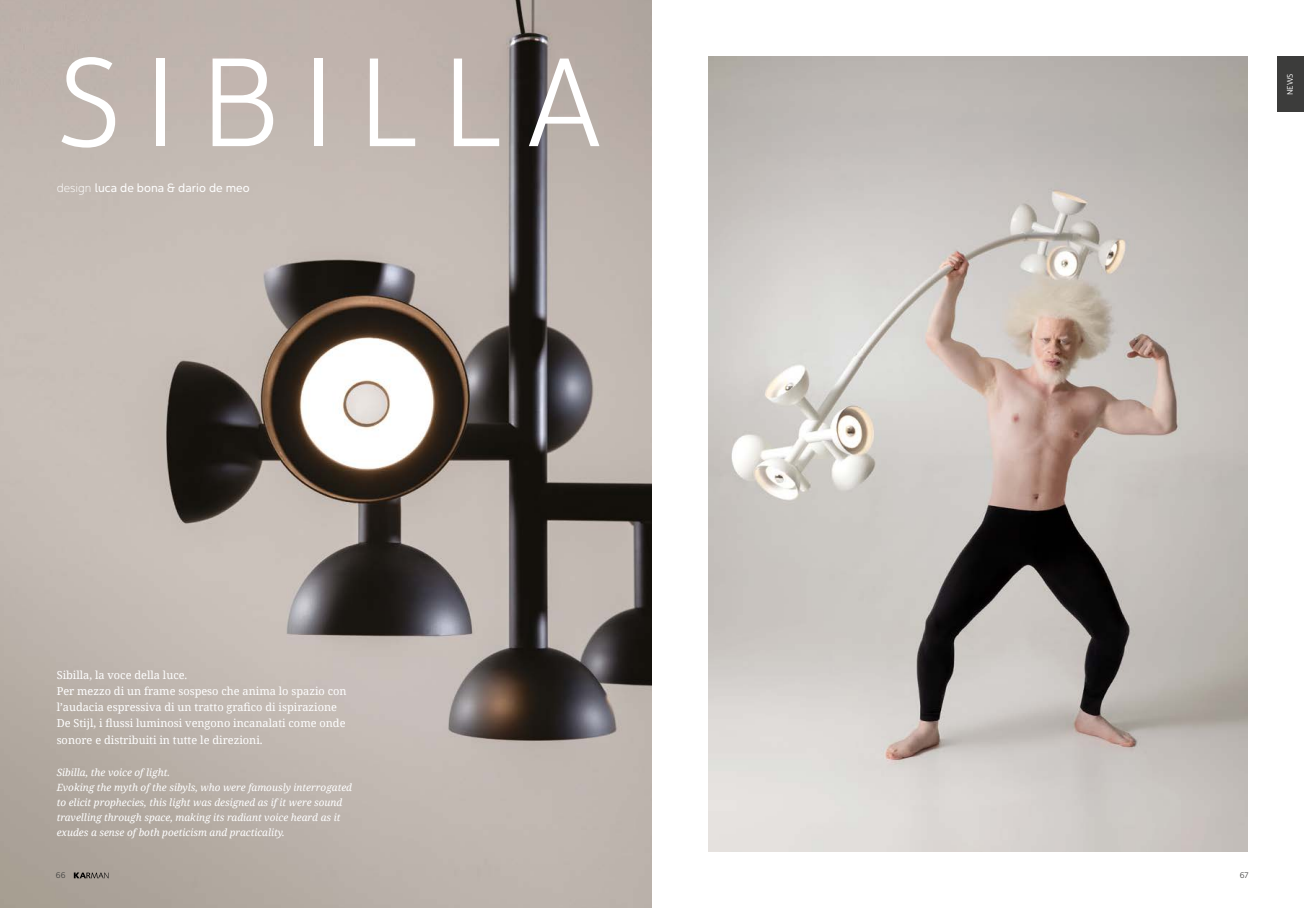
<style>
.page{position:relative;width:1304px;height:908px;background:#fff}
.page>*{position:absolute;margin:0;border:0;box-sizing:border-box;transform-origin:0 0}
.t1{font:125px "Yorkten Nor Lig";letter-spacing:.18em;color:#fff}
.t2{font:12px "Yorkten Nor Reg";color:#fff}
.t3{font:11px/16px "Noto Serif";color:#fff}
.t4{font:italic 10px/15px "Noto Serif";color:#fff}
.t5{font:8px "Yorkten Nor Lig";color:#3c3c3b}
.t6{font:8px "Yorkten Nor Boo";color:#fff}
.s1{font-family:"Yorkten Nor Thi"}
</style>
<div class="page">
<div style="left:1277px;top:57px;width:27px;height:55px;background:#3c3c3b"></div>
<img style="left:0;top:0;width:652px;height:907px">
<svg style="left:74px;top:872px;width:35px;height:5px"></svg>
<img style="left:709px;top:57px;width:538px;height:793px">
<h1 class="t1" style="left:57px;top:25px;width:548px">SIBILLA</h1>
<p class="t2" style="left:57px;top:180px;width:195px"><span class="s1">design</span> luca de bona &amp; dario de meo</p>
<p class="t3" style="left:57px;top:666px;width:291px">Sibilla, la voce della luce.<br>Per mezzo di un frame sospeso che anima lo spazio con l’audacia espressiva di un tratto grafico di ispirazione De Stijl, i flussi luminosi vengono incanalati come onde</p>
<p class="t3" style="left:57px;top:731px;width:207px">sonore e distribuiti in tutte le direzioni.</p>
<p class="t4" style="left:57px;top:764px;width:297px">Sibilla, the voice of light.<br>Evoking the myth of the sibyls, who were famously interrogated to elicit prophecies, this light was designed as if it were sound travelling through space, making its radiant voice heard as it exudes a sense of both poeticism and practicality.</p>
<p class="t5" style="left:56px;top:870px;width:11px">66</p>
<p class="t6" style="left:1285px;top:95px;width:23px;rotate:-90deg">NEWS</p>
<p class="t5" style="left:1240px;top:870px;width:10px">67</p>
</div>
